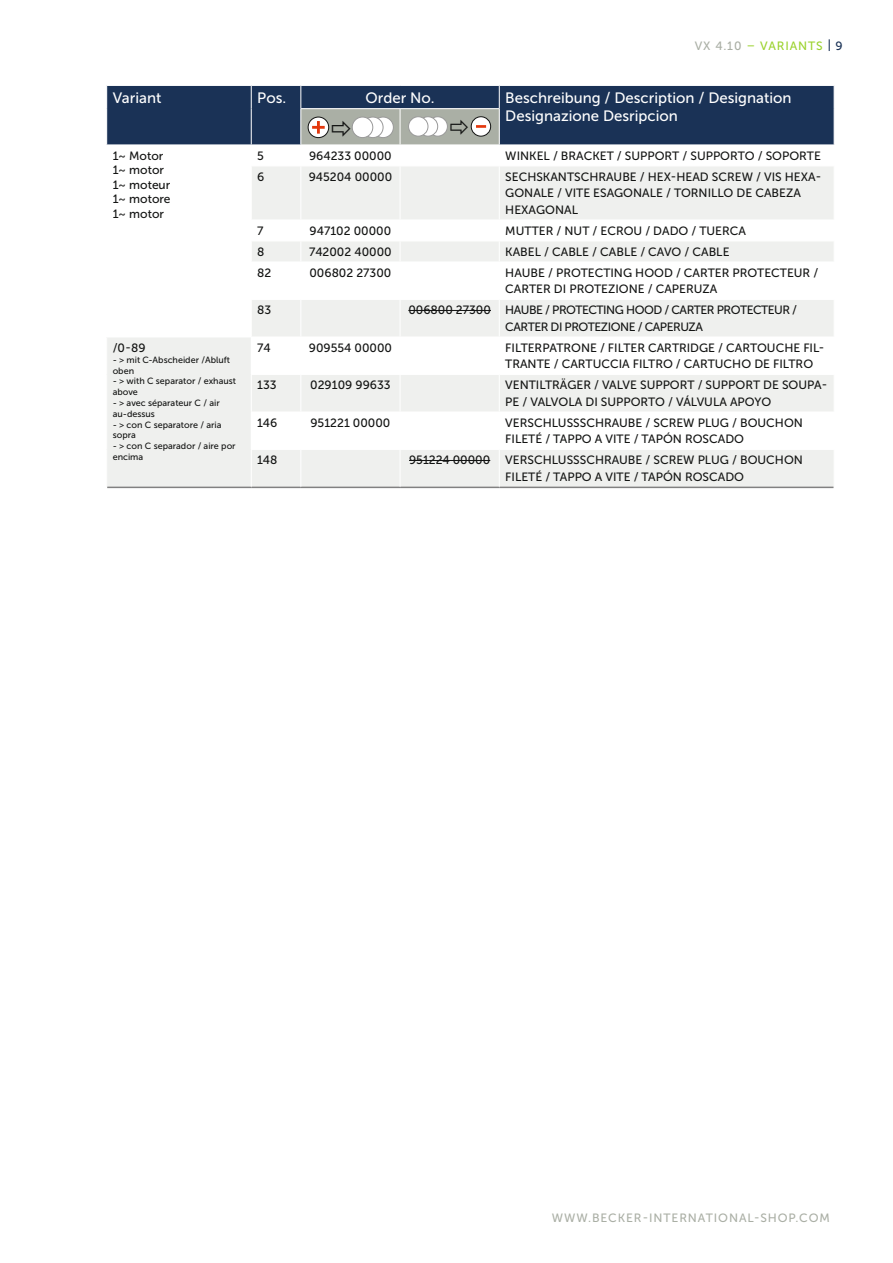
<style>
.page{position:relative;width:893px;height:1263px;background:#fff}
.page>*{position:absolute;margin:0;border:0;box-sizing:border-box;transform-origin:0 0}
.t1{font:15px/18px "Museo Sans 500";color:#fff}
.t2{font:12px/16.5px "Museo Sans 500";color:#131413}
.t3{font:12px/16.5px "Museo Sans 500";letter-spacing:-.04em;color:#131413;text-align:center}
.t4{font:12px "Museo Sans 500";letter-spacing:.075em;color:#aaafa5}
.t5{font:12px "Museo Sans 500";letter-spacing:.075em;color:#9bd22d}
.t6{font:9px/10.8px "Museo Sans 500";color:#131413}
.s1{color:#aaafa5}
.s2{color:#1a3256}
</style>
<div class="page">
<svg style="left:829px;top:39px;width:1px;height:12px"></svg>
<svg style="left:252px;top:167px;width:582px;height:320px;fill:#eff0ee"></svg>
<div style="left:107px;top:337px;width:144px;height:150px;background:#eff0ee"></div>
<svg style="left:107px;top:488px;width:726px;height:1px"></svg>
<hr style="left:107px;top:487px;width:144px;height:1px;background:#818181">
<hr style="left:251px;top:487px;width:50px;height:1px;background:#818181">
<hr style="left:301px;top:487px;width:99px;height:1px;background:#818181">
<hr style="left:400px;top:487px;width:99px;height:1px;background:#818181">
<hr style="left:499px;top:487px;width:335px;height:1px;background:#818181">
<hr style="left:300px;top:166px;width:1px;height:54px;background:#fff">
<hr style="left:400px;top:166px;width:1px;height:54px;background:#fff">
<hr style="left:499px;top:166px;width:1px;height:54px;background:#fff">
<hr style="left:251px;top:220px;width:50px;height:1px;background:#fff">
<hr style="left:301px;top:220px;width:99px;height:1px;background:#fff">
<hr style="left:400px;top:220px;width:99px;height:1px;background:#fff">
<hr style="left:499px;top:220px;width:335px;height:1px;background:#fff">
<hr style="left:251px;top:241px;width:50px;height:1px;background:#fff">
<hr style="left:301px;top:241px;width:99px;height:1px;background:#fff">
<svg style="left:300px;top:221px;width:1px;height:41px"></svg>
<hr style="left:400px;top:241px;width:99px;height:1px;background:#fff">
<svg style="left:400px;top:221px;width:1px;height:41px"></svg>
<hr style="left:499px;top:241px;width:335px;height:1px;background:#fff">
<svg style="left:499px;top:221px;width:1px;height:41px"></svg>
<hr style="left:251px;top:262px;width:50px;height:1px;background:#fff">
<hr style="left:301px;top:262px;width:99px;height:1px;background:#fff">
<hr style="left:300px;top:262px;width:1px;height:37px;background:#fff">
<hr style="left:400px;top:262px;width:99px;height:1px;background:#fff">
<hr style="left:400px;top:262px;width:1px;height:37px;background:#fff">
<hr style="left:499px;top:262px;width:335px;height:1px;background:#fff">
<hr style="left:499px;top:262px;width:1px;height:37px;background:#fff">
<hr style="left:251px;top:299px;width:50px;height:1px;background:#fff">
<hr style="left:301px;top:299px;width:99px;height:1px;background:#fff">
<hr style="left:300px;top:300px;width:1px;height:37px;background:#fff">
<hr style="left:400px;top:299px;width:99px;height:1px;background:#fff">
<hr style="left:400px;top:300px;width:1px;height:37px;background:#fff">
<hr style="left:499px;top:299px;width:335px;height:1px;background:#fff">
<hr style="left:499px;top:300px;width:1px;height:37px;background:#fff">
<hr style="left:106px;top:337px;width:145px;height:1px;background:#fff">
<hr style="left:251px;top:337px;width:50px;height:1px;background:#fff">
<hr style="left:301px;top:337px;width:99px;height:1px;background:#fff">
<hr style="left:300px;top:337px;width:1px;height:37px;background:#fff">
<hr style="left:400px;top:337px;width:99px;height:1px;background:#fff">
<hr style="left:400px;top:337px;width:1px;height:37px;background:#fff">
<hr style="left:499px;top:337px;width:335px;height:1px;background:#fff">
<hr style="left:499px;top:337px;width:1px;height:37px;background:#fff">
<hr style="left:251px;top:374px;width:50px;height:1px;background:#fff">
<hr style="left:301px;top:374px;width:99px;height:1px;background:#fff">
<hr style="left:300px;top:375px;width:1px;height:37px;background:#fff">
<hr style="left:400px;top:374px;width:99px;height:1px;background:#fff">
<hr style="left:400px;top:375px;width:1px;height:37px;background:#fff">
<hr style="left:499px;top:374px;width:335px;height:1px;background:#fff">
<hr style="left:499px;top:375px;width:1px;height:37px;background:#fff">
<hr style="left:251px;top:412px;width:50px;height:1px;background:#fff">
<hr style="left:301px;top:412px;width:99px;height:1px;background:#fff">
<hr style="left:300px;top:412px;width:1px;height:37px;background:#fff">
<hr style="left:400px;top:412px;width:99px;height:1px;background:#fff">
<hr style="left:400px;top:412px;width:1px;height:37px;background:#fff">
<hr style="left:499px;top:412px;width:335px;height:1px;background:#fff">
<hr style="left:499px;top:412px;width:1px;height:37px;background:#fff">
<hr style="left:251px;top:449px;width:50px;height:1px;background:#fff">
<hr style="left:301px;top:449px;width:99px;height:1px;background:#fff">
<hr style="left:300px;top:450px;width:1px;height:37px;background:#fff">
<hr style="left:400px;top:449px;width:99px;height:1px;background:#fff">
<hr style="left:400px;top:450px;width:1px;height:37px;background:#fff">
<hr style="left:499px;top:449px;width:335px;height:1px;background:#fff">
<hr style="left:499px;top:450px;width:1px;height:37px;background:#fff">
<hr style="left:408px;top:310px;width:83px;height:1px;background:#131413">
<hr style="left:409px;top:460px;width:81px;height:1px;background:#131413">
<svg style="left:106px;top:85px;width:729px;height:60px;background:#3c506b"></svg>
<p class="t5" style="left:695px;top:39px;width:150px"><span class="s1">VX 4.10</span> – VARIANTS <span class="s2">9</span></p>
<p class="t1" style="left:113px;top:89px;width:50px">Variant</p>
<p class="t1" style="left:257px;top:89px;width:30px">Pos.</p>
<p class="t1" style="left:365px;top:89px;width:71px">Order No.</p>
<p class="t1" style="left:505px;top:89px;width:288px">Beschreibung / Description / Designation<br>Designazione Desripcion</p>
<p class="t2" style="left:113px;top:149px;width:59px;line-height:14.4px">1~ Motor<br>1~ motor<br>1~ moteur<br>1~ motore<br>1~ motor</p>
<p class="t2" style="left:257px;top:148px;width:8px">5</p>
<p class="t2" style="left:309px;top:148px;width:84px">964233 00000</p>
<p class="t2" style="left:505px;top:148px;width:317px">WINKEL / BRACKET / SUPPORT / SUPPORTO / SOPORTE</p>
<p class="t2" style="left:257px;top:169px;width:9px">6</p>
<p class="t2" style="left:309px;top:169px;width:85px">945204 00000</p>
<p class="t2" style="left:505px;top:169px;width:318px">SECHSKANTSCHRAUBE / HEX-HEAD SCREW / VIS HEXA-<br>GONALE / VITE ESAGONALE / TORNILLO DE CABEZA<br>HEXAGONAL</p>
<p class="t2" style="left:257px;top:223px;width:8px">7</p>
<p class="t2" style="left:310px;top:223px;width:83px">947102 00000</p>
<p class="t2" style="left:505px;top:223px;width:242px">MUTTER / NUT / ECROU / DADO / TUERCA</p>
<p class="t2" style="left:257px;top:244px;width:9px">8</p>
<p class="t2" style="left:309px;top:244px;width:84px">742002 40000</p>
<p class="t2" style="left:505px;top:244px;width:226px">KABEL / CABLE / CABLE / CAVO / CABLE</p>
<p class="t2" style="left:257px;top:265px;width:16px">82</p>
<p class="t2" style="left:309px;top:265px;width:83px">006802 27300</p>
<p class="t2" style="left:505px;top:265px;width:314px">HAUBE / PROTECTING HOOD / CARTER PROTECTEUR /<br>CARTER DI PROTEZIONE / CAPERUZA</p>
<p class="t2" style="left:257px;top:302px;width:16px">83</p>
<p class="t3" style="left:408px;top:302px;width:390px">006800 27300 HAUBE / PROTECTING HOOD / CARTER PROTECTEUR /<br>CARTER DI PROTEZIONE / CAPERUZA</p>
<p class="t2" style="left:113px;top:340px;width:34px">/0-89</p>
<p class="t6" style="left:113px;top:354px;width:119px">- &gt; mit C-Abscheider /Abluft oben</p>
<p class="t6" style="left:113px;top:376px;width:125px">- &gt; with C separator / exhaust above</p>
<p class="t6" style="left:113px;top:397px;width:109px">- &gt; avec séparateur C / air au-dessus</p>
<p class="t6" style="left:113px;top:419px;width:110px">- &gt; con C separatore / aria sopra</p>
<p class="t6" style="left:113px;top:441px;width:124px">- &gt; con C separador / aire por encima</p>
<p class="t2" style="left:257px;top:340px;width:15px">74</p>
<p class="t2" style="left:309px;top:340px;width:85px">909554 00000</p>
<p class="t2" style="left:505px;top:340px;width:321px">FILTERPATRONE / FILTER CARTRIDGE / CARTOUCHE FIL-<br>TRANTE / CARTUCCIA FILTRO / CARTUCHO DE FILTRO</p>
<p class="t2" style="left:257px;top:377px;width:21px">133</p>
<p class="t2" style="left:310px;top:377px;width:82px">029109 99633</p>
<p class="t2" style="left:505px;top:377px;width:324px">VENTILTRÄGER / VALVE SUPPORT / SUPPORT DE SOUPA-<br>PE / VALVOLA DI SUPPORTO / VÁLVULA APOYO</p>
<p class="t2" style="left:257px;top:415px;width:22px">146</p>
<p class="t2" style="left:310px;top:415px;width:81px">951221 00000</p>
<p class="t2" style="left:505px;top:415px;width:299px">VERSCHLUSSSCHRAUBE / SCREW PLUG / BOUCHON<br>FILETÉ / TAPPO A VITE / TAPÓN ROSCADO</p>
<p class="t2" style="left:257px;top:452px;width:22px">148</p>
<p class="t2" style="left:409px;top:452px;width:83px">951224 00000</p>
<p class="t2" style="left:505px;top:452px;width:299px">VERSCHLUSSSCHRAUBE / SCREW PLUG / BOUCHON<br>FILETÉ / TAPPO A VITE / TAPÓN ROSCADO</p>
<p class="t4" style="left:552px;top:1211px;width:280px">WWW.BECKER-INTERNATIONAL-SHOP.COM</p>
</div>
